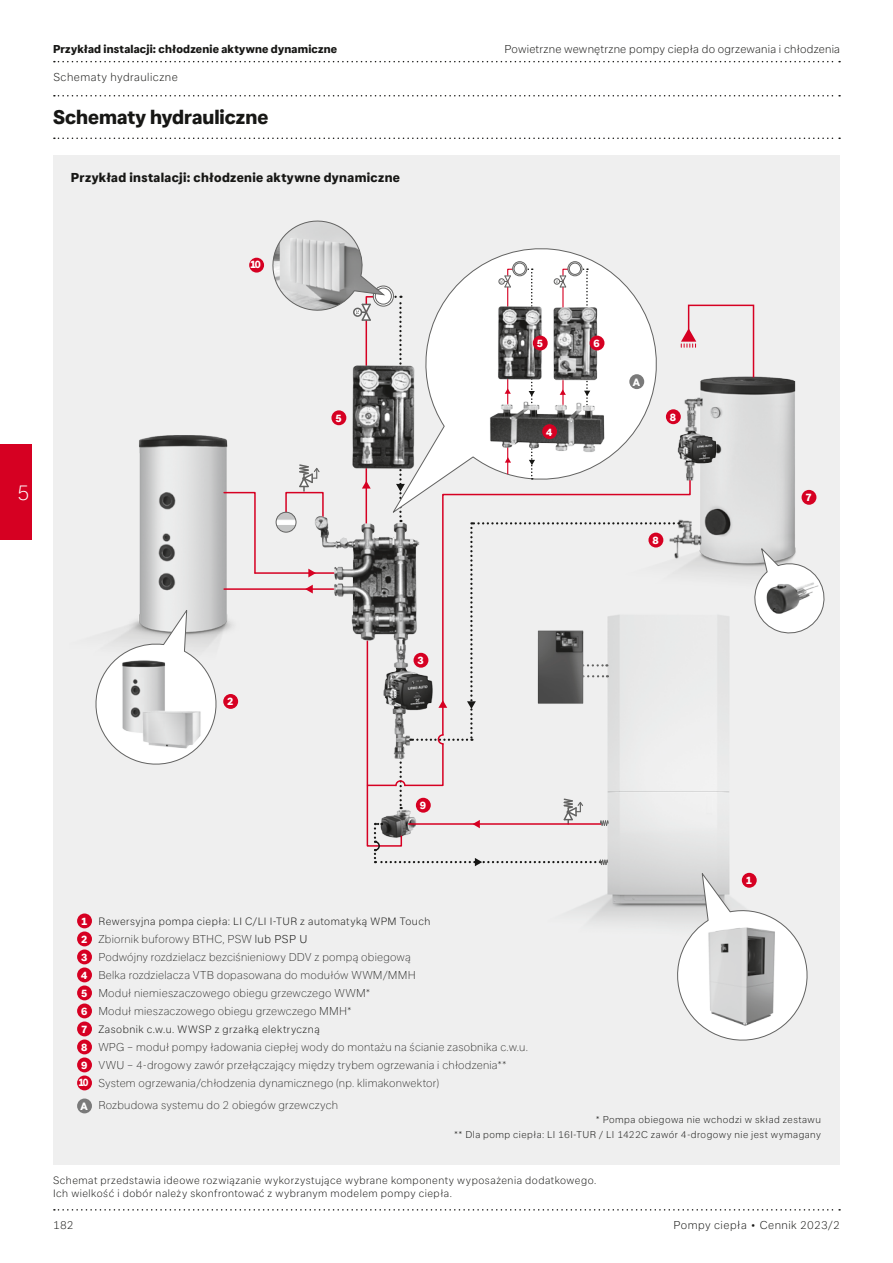
<style>
.page{position:relative;width:893px;height:1263px;background:#fff}
.page>*{position:absolute;margin:0;border:0;box-sizing:border-box;transform-origin:0 0}
.t1{font:300 21px "Glen Dimplex Sans";color:#fff}
.t2{font:800 19.5px "Glen Dimplex Sans";color:#171715}
.t3{font:800 12.75px "Glen Dimplex Sans";letter-spacing:.03em;color:#171715}
.t4{font:100 11.25px/18px "Glen Dimplex Sans";letter-spacing:.02em;color:#171715}
.t5{font:300 11.25px "Glen Dimplex Sans";letter-spacing:.02em;color:#171715}
.t6{font:800 11.25px "Glen Dimplex Sans";letter-spacing:.02em;color:#171715}
.t7{font:300 11.25px "Glen Dimplex Sans";letter-spacing:.04em;color:#171715}
.t8{font:300 10.5px/13.5px "Glen Dimplex Sans";letter-spacing:.045em;color:#171715}
.t9{font:800 10.5px "Glen Dimplex Sans";color:#fff}
.t10{font:800 10.5px "Glen Dimplex Sans";color:#fff;scale:.95 1}
.t11{font:300 9.75px/15px "Glen Dimplex Sans";letter-spacing:.05em;color:#171715;text-align:right}
.s1{font-weight:800;color:#fff}
.s2{font-weight:800;font-size:10.5px;color:#fff}
.s3{font-weight:300}
</style>
<div class="page">
<div style="left:53px;top:156px;width:787px;height:1009px;background:#efefef"></div>
<img style="left:139px;top:435px;width:93px;height:196px">
<hr style="left:255px;top:572px;width:103px;height:2px;background:#d60022">
<hr style="left:224px;top:588px;width:134px;height:2px;background:#d60022">
<svg style="left:223px;top:491px;width:33px;height:83px"></svg>
<svg style="left:112px;top:608px;width:113px;height:125px"></svg>
<img style="left:95px;top:651px;width:94px;height:114px">
<img style="left:134px;top:699px;width:75px;height:59px">
<svg style="left:267px;top:220px;width:558px;height:821px"></svg>
<img style="left:520px;top:626px;width:81px;height:82px">
<svg style="left:54px;top:1209px;width:786px;height:1px"></svg>
<svg style="left:54px;top:61px;width:786px;height:1px"></svg>
<div style="left:0;top:444px;width:32px;height:96px;background:#d60022"></div>
<div style="left:742px;top:873px;width:15px;height:15px;background:#d60022;border-radius:50%"></div>
<div style="left:223px;top:694px;width:15px;height:15px;background:#d60022;border-radius:50%"></div>
<div style="left:414px;top:653px;width:14px;height:15px;background:#d60022;border-radius:50%"></div>
<div style="left:331px;top:410px;width:15px;height:15px;background:#d60022;border-radius:50%"></div>
<div style="left:542px;top:424px;width:15px;height:15px;background:#d60022;border-radius:50%"></div>
<div style="left:533px;top:336px;width:15px;height:14px;background:#d60022;border-radius:50%"></div>
<div style="left:801px;top:490px;width:15px;height:15px;background:#d60022;border-radius:50%"></div>
<div style="left:648px;top:533px;width:15px;height:14px;background:#d60022;border-radius:50%"></div>
<div style="left:666px;top:409px;width:15px;height:15px;background:#d60022;border-radius:50%"></div>
<div style="left:590px;top:336px;width:14px;height:14px;background:#d60022;border-radius:50%"></div>
<div style="left:629px;top:374px;width:15px;height:15px;background:#7a7a7a;border-radius:50%"></div>
<div style="left:77px;top:913px;width:15px;height:15px;background:#d60022;border-radius:50%"></div>
<div style="left:77px;top:931px;width:15px;height:15px;background:#d60022;border-radius:50%"></div>
<div style="left:77px;top:949px;width:15px;height:15px;background:#d60022;border-radius:50%"></div>
<div style="left:77px;top:967px;width:15px;height:15px;background:#d60022;border-radius:50%"></div>
<div style="left:77px;top:985px;width:15px;height:15px;background:#d60022;border-radius:50%"></div>
<div style="left:77px;top:1003px;width:15px;height:15px;background:#d60022;border-radius:50%"></div>
<div style="left:77px;top:1021px;width:15px;height:15px;background:#d60022;border-radius:50%"></div>
<div style="left:77px;top:1039px;width:15px;height:15px;background:#d60022;border-radius:50%"></div>
<div style="left:77px;top:1057px;width:15px;height:15px;background:#d60022;border-radius:50%"></div>
<div style="left:77px;top:1075px;width:15px;height:15px;background:#d60022;border-radius:50%"></div>
<div style="left:77px;top:1098px;width:15px;height:15px;background:#7a7a7a;border-radius:50%"></div>
<div style="left:249px;top:258px;width:15px;height:15px;background:#d60022;border-radius:50%"></div>
<div style="left:416px;top:798px;width:15px;height:15px;background:#d60022;border-radius:50%"></div>
<svg style="left:54px;top:95px;width:786px;height:2px"></svg>
<svg style="left:54px;top:138px;width:786px;height:1px"></svg>
<p class="t6" style="left:53px;top:42px;width:285px">Przykład instalacji: chłodzenie aktywne dynamiczne</p>
<p class="t7" style="left:53px;top:71px;width:126px">Schematy hydrauliczne</p>
<h2 class="t2" style="left:53px;top:105px;width:217px">Schematy hydrauliczne</h2>
<p class="t3" style="left:71px;top:170px;width:331px">Przykład instalacji: chłodzenie aktywne dynamiczne</p>
<p class="t10" style="left:250px;top:258px;width:13px">10</p>
<h1 class="t1" style="left:17px;top:480px;width:14px">5</h1>
<p class="t9" style="left:335px;top:412px;width:8px">5</p>
<p class="t5" style="left:504px;top:42px;width:337px">Powietrzne wewnętrzne pompy ciepła do ogrzewania i chłodzenia</p>
<p class="t9" style="left:537px;top:337px;width:8px">5</p>
<p class="t9" style="left:546px;top:425px;width:8px">4</p>
<p class="t9" style="left:594px;top:337px;width:8px">6</p>
<p class="t9" style="left:633px;top:375px;width:9px">A</p>
<p class="t9" style="left:670px;top:410px;width:8px">8</p>
<p class="t9" style="left:652px;top:534px;width:8px">8</p>
<p class="t9" style="left:806px;top:491px;width:8px">7</p>
<p class="t9" style="left:227px;top:695px;width:8px">2</p>
<p class="t9" style="left:418px;top:654px;width:8px">3</p>
<p class="t9" style="left:420px;top:799px;width:8px">9</p>
<p class="t8" style="left:81px;top:914px;width:351px"><span class="s1">1</span> Rewersyjna pompa ciepła: LI C/LI I-TUR z automatyką WPM Touch</p>
<p class="t4" style="left:81px;top:929px;width:336px"><span class="s2">2</span> Zbiornik buforowy BTHC, PSW <span class="s3">lub PSP U<br></span><span class="s2">3</span> Podwójny rozdzielacz bezciśnieniowy DDV z pompą obiegową <span class="s2">4</span> Belka rozdzielacza VTB dopasowana do modułów WWM/MMH <span class="s2">5</span> Moduł niemieszaczowego obiegu grzewczego WWM*<br><span class="s2">6</span> Moduł mieszaczowego obiegu grzewczego MMH*</p>
<p class="t8" style="left:81px;top:1022px;width:240px"><span class="s1">7</span> Zasobnik c.w.u. WWSP z grzałką elektryczną</p>
<p class="t4" style="left:79px;top:1037px;width:451px"><span class="s2">8</span> WPG – moduł pompy ładowania ciepłej wody do montażu na ścianie zasobnika c.w.u.<br><span class="s2">9</span> VWU – 4-drogowy zawór przełączający między trybem ogrzewania i chłodzenia**<br><span class="s2">10</span> System ogrzewania/chłodzenia dynamicznego (np. klimakonwektor)</p>
<p class="t4" style="left:81px;top:1096px;width:259px"><sub>A</sub> Rozbudowa systemu do 2 obiegów grzewczych</p>
<p class="t9" style="left:746px;top:874px;width:8px">1</p>
<p class="t11" style="left:454px;top:1112px;width:368px">* Pompa obiegowa nie wchodzi w skład zestawu<br>** Dla pomp ciepła: LI 16I-TUR / LI 1422C zawór 4-drogowy nie jest wymagany</p>
<p class="t8" style="left:53px;top:1173px;width:545px">Schemat przedstawia ideowe rozwiązanie wykorzystujące wybrane komponenty wyposażenia dodatkowego.<br>Ich wielkość i dobór należy skonfrontować z wybranym modelem pompy ciepła.</p>
<p class="t5" style="left:53px;top:1219px;width:22px">182</p>
<p class="t7" style="left:674px;top:1219px;width:168px">Pompy ciepła ∙ Cennik 2023/2</p>
</div>
